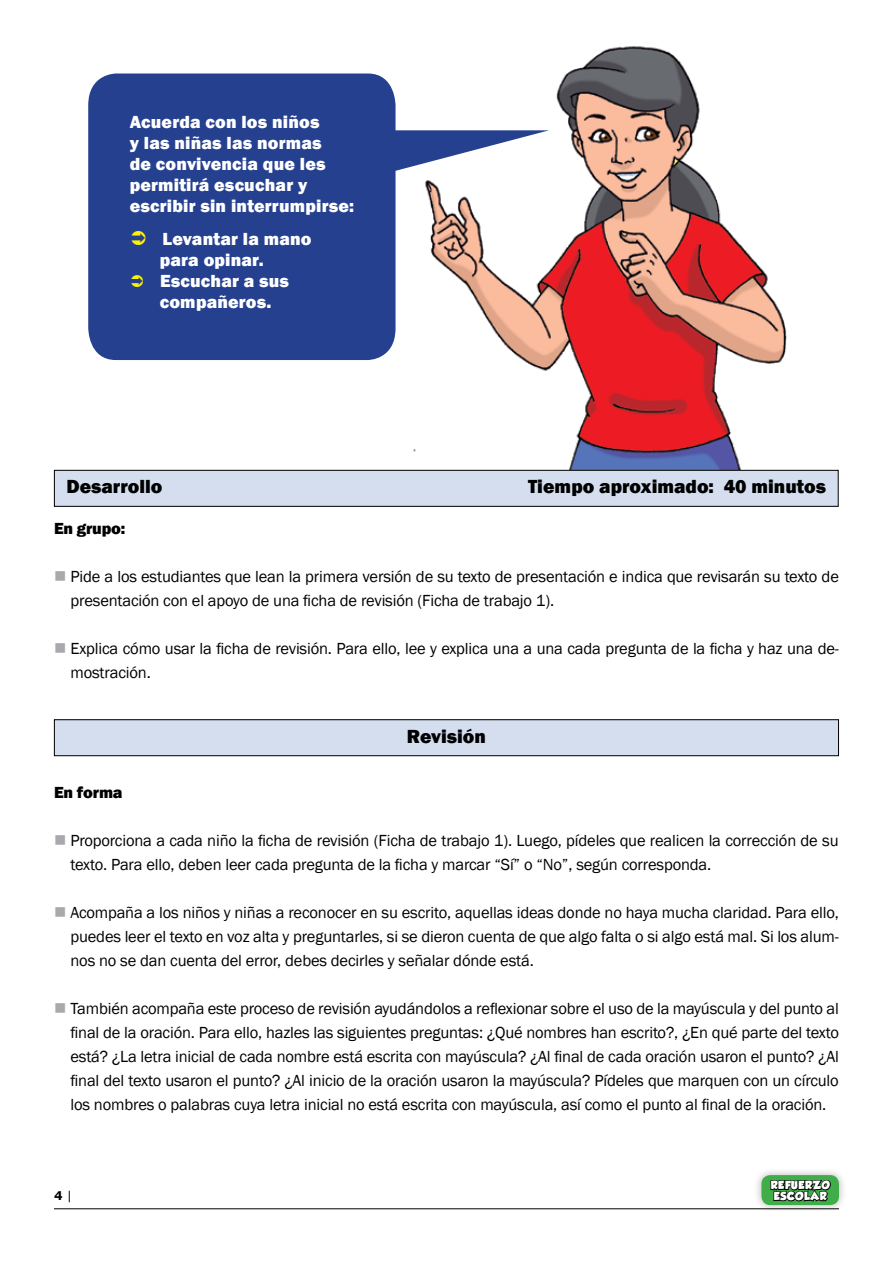
<style>
.page{position:relative;width:893px;height:1263px;background:#fff}
.page>*{position:absolute;margin:0;border:0;box-sizing:border-box;transform-origin:0 0}
.t1{font:800 19.5px "Franklin Gothic";color:#000}
.t2{font:800 18px/21px "Franklin Gothic";letter-spacing:.01em;color:#fff}
.t3{font:16.5px/24px "Franklin Gothic";letter-spacing:-.01em;color:#000}
.t4{font:800 16.5px "Franklin Gothic";letter-spacing:-.01em;color:#000}
.t5{font:700 12px "Verdana";color:#000}
.t6{font:10.2px/10.9px "GROBOLD";letter-spacing:.07em;color:#fff}
.s1{color:#a7a9ac}
.s2{font-weight:400}
</style>
<div class="page">
<hr style="left:54px;top:1208px;width:785px;height:1px;background:#000">
<div style="left:752px;top:1165px;width:94px;height:47px;background:#000;opacity:.25"></div>
<div style="left:761px;top:1175px;width:78px;height:30px;background:#41ad49;border-radius:9px"></div>
<svg style="left:769px;top:1179px;width:63px;height:33px"></svg>
<div style="left:54px;top:720px;width:784px;height:36px;background:#d4deef"></div>
<div style="left:54px;top:719px;width:785px;height:37px;border:1px solid #000"></div>
<img style="left:406px;top:46px;width:391px;height:424px">
<svg style="left:88px;top:74px;width:461px;height:286px;fill:#25408f"></svg>
<div style="left:54px;top:470px;width:784px;height:36px;background:#d4deef"></div>
<div style="left:54px;top:470px;width:785px;height:37px;border:1px solid #000"></div>
<svg style="left:132px;top:231px;width:14px;height:14px"></svg>
<svg style="left:132px;top:275px;width:11px;height:12px"></svg>
<p class="t2" style="left:130px;top:111px;width:226px">Acuerda con los niños<br>y las niñas las normas<br>de convivencia que les permitirá escuchar y escribir sin interrumpirse:</p>
<p class="t2" style="left:160px;top:228px;width:153px">Levantar la mano para opinar.<br>Escuchar a sus compañeros.</p>
<p class="t1" style="left:67px;top:474px;width:97px">Desarrollo</p>
<p class="t1" style="left:528px;top:474px;width:299px">Tiempo aproximado: 40 minutos</p>
<p class="t4" style="left:54px;top:517px;width:73px">En grupo:</p>
<p class="t3" style="left:70px;top:564px;width:770px;text-indent:-16px"><span class="s1">■</span> Pide a los estudiantes que lean la primera versión de su texto de presentación e indica que revisarán su texto de presentación con el apoyo de una ficha de revisión (Ficha de trabajo 1).</p>
<p class="t3" style="left:70px;top:636px;width:770px;text-indent:-16px"><span class="s1">■</span> Explica cómo usar la ficha de revisión. Para ello, lee y explica una a una cada pregunta de la ficha y haz una de&shy;mostración.</p>
<p class="t1" style="left:407px;top:723px;width:81px">Revisión</p>
<p class="t4" style="left:54px;top:781px;width:70px">En forma</p>
<p class="t3" style="left:70px;top:828px;width:770px;text-indent:-16px"><span class="s1">■</span> Proporciona a cada niño la ficha de revisión (Ficha de trabajo 1). Luego, pídeles que realicen la corrección de su texto. Para ello, deben leer cada pregunta de la ficha y marcar “Sí” o “No”, según corresponda.</p>
<p class="t3" style="left:70px;top:900px;width:770px;text-align:justify;text-indent:-16px"><span class="s1">■</span> Acompaña a los niños y niñas a reconocer en su escrito, aquellas ideas donde no haya mucha claridad. Para ello, puedes leer el texto en voz alta y preguntarles, si se dieron cuenta de que algo falta o si algo está mal. Si los alum&shy;nos no se dan cuenta del error, debes decirles y señalar dónde está.</p>
<p class="t3" style="left:70px;top:996px;width:770px;text-align:justify;text-indent:-16px"><span class="s1">■</span> También acompaña este proceso de revisión ayudándolos a reflexionar sobre el uso de la mayúscula y del punto al final de la oración. Para ello, hazles las siguientes preguntas: ¿Qué nombres han escrito?, ¿En qué parte del texto está? ¿La letra inicial de cada nombre está escrita con mayúscula? ¿Al final de cada oración usaron el punto? ¿Al final del texto usaron el punto? ¿Al inicio de la oración usaron la mayúscula? Pídeles que marquen con un círculo los nombres o palabras cuya letra inicial no está escrita con mayúscula, así como el punto al final de la oración.</p>
<p class="t5" style="left:54px;top:1187px;width:20px">4 <span class="s2">|</span></p>
<p class="t6" style="left:771px;top:1180px;width:60px">REFUERZO<br>ESCOLAR</p>
</div>
